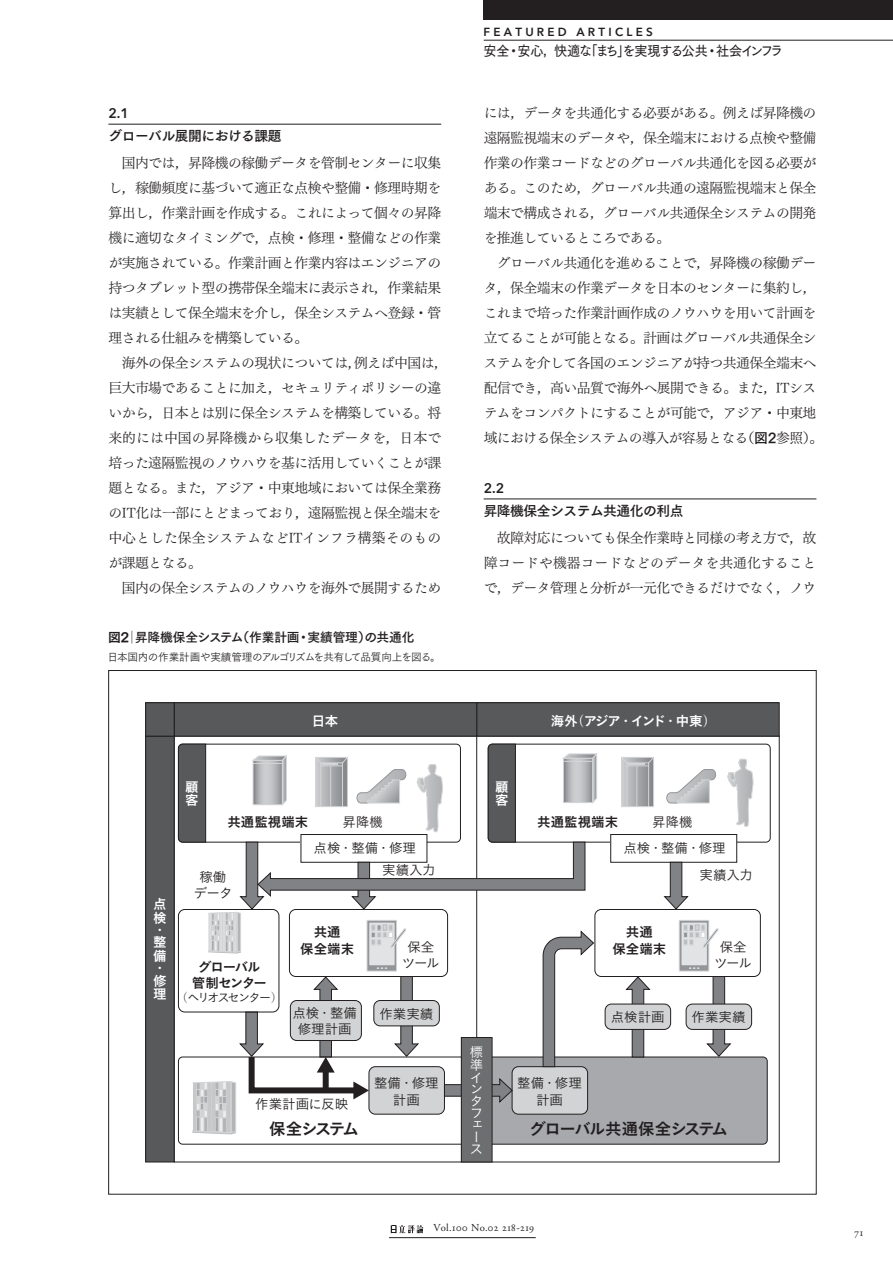
<style>
.page{position:relative;width:893px;height:1263px;background:#fff}
.page>*{position:absolute;margin:0;border:0;box-sizing:border-box;transform-origin:0 0}
.t1{font:16.5px "Koburina Go Std N W6 90 pv RKSJ H";letter-spacing:-.095em;color:#231f20}
.t2{font:13.8px/25px "Tsuku Min Pro R 90 pv RKSJ H";letter-spacing:-.04em;color:#231f20;text-align:justify}
.t3{font:13.8px "Tsuku Go Pro B 90 pv RKSJ H";letter-spacing:-.04em;color:#231f20}
.t4{font:13.8px "Tsuku Go Pro D 90 pv RKSJ H";letter-spacing:-.09em;color:#231f20;scale:.95 1}
.t5{font:600 13.8px "Avenir Next LT Pro";color:#231f20}
.t6{font:13.5px/16.2px "Koburina Go Std N W3 90 pv RKSJ H";color:#231f20;text-align:center}
.t7{font:13.5px/16.2px "Koburina Go Std N W6 90 pv RKSJ H";color:#231f20;text-align:center}
.t8{font:13.5px "Koburina Go Std N W6 90 pv RKSJ H";letter-spacing:-.12em;color:#fff}
.t9{font:13.5px/16.2px "Koburina Go Std N W6 90 pv RKSJ H";letter-spacing:-.1em;color:#231f20;text-align:center}
.t10{font:13.5px/13.5px "Koburina Go Std N W6 90 pv RKSJ V";color:#fff}
.t11{font:13.5px/12px "Koburina Go Std N W3 90 pv RKSJ V";color:#fff;text-align:justify}
.t12{font:13.5px "Koburina Go Std N W6 90 pv RKSJ H";letter-spacing:-.07em;color:#fff}
.t13{font:13.5px "Ryumin Pro Medium 90 pv RKSJ H";color:#fff}
.t14{font:12.75px "Tsuku Go Pro B 90 pv RKSJ H";letter-spacing:-.015em;color:#231f20;scale:.5 1}
.t15{font:12px "Koburina Go Std N W3 90 pv RKSJ H";letter-spacing:-.155em;color:#231f20}
.t16{font:600 11.7px "Avenir Next LT Pro";letter-spacing:.28em;color:#231f20}
.t17{font:10.65px "Tsuku Go Pro R 90 pv RKSJ H";letter-spacing:-.05em;color:#231f20}
.t18{font:10.65px "Adobe Garamond Pro";letter-spacing:.04em;color:#231f20}
.s1{font-family:"Tsuku Go Pro E 90 pv RKSJ H"}
.s2{font-family:"Tsuku Go Pro B 90 pv RKSJ H"}
.s3{font-family:"Ryumin Pro Medium 90 pv RKSJ H"}
.s4{font-family:"Ryumin Pro Light 90 pv RKSJ H"}
</style>
<div class="page">
<hr style="left:389px;top:1237px;width:147px;height:1px;background:#231f20">
<div style="left:484px;top:0;width:409px;height:19px;background:#231f20"></div>
<hr style="left:484px;top:40px;width:409px;height:1px;background:#231f20">
<svg style="left:391px;top:1225px;width:32px;height:8px"></svg>
<hr style="left:108px;top:124px;width:333px;height:1px;background:#231f20">
<hr style="left:484px;top:499px;width:332px;height:1px;background:#231f20">
<svg style="left:173px;top:736px;width:607px;height:427px"></svg>
<hr style="left:476px;top:736px;width:1px;height:426px;background:#231f20">
<div style="left:477px;top:703px;width:302px;height:33px;background:#58595b"></div>
<div style="left:476px;top:702px;width:304px;height:34px;border:1px solid #231f20"></div>
<div style="left:174px;top:703px;width:303px;height:33px;background:#58595b"></div>
<div style="left:146px;top:736px;width:28px;height:426px;background:#58595b"></div>
<div style="left:145px;top:736px;width:30px;height:426px;border:1px solid #231f20"></div>
<svg style="left:145px;top:702px;width:303px;height:311px"></svg>
<svg style="left:598px;top:743px;width:173px;height:120px"></svg>
<div style="left:611px;top:834px;width:126px;height:28px;background:#fff"></div>
<div style="left:610px;top:834px;width:127px;height:29px;border:1px solid #231f20"></div>
<svg style="left:706px;top:977px;width:26px;height:80px"></svg>
<svg style="left:625px;top:977px;width:26px;height:81px"></svg>
<div style="left:594px;top:909px;width:167px;height:68px;border:1px solid #231f20;border-radius:6px"></div>
<div style="left:686px;top:1004px;width:66px;height:25px;background:#d1d3d4;border-radius:6px"></div>
<div style="left:686px;top:1004px;width:66px;height:26px;border:1px solid #231f20;border-radius:6px"></div>
<div style="left:605px;top:1004px;width:66px;height:25px;background:#d1d3d4;border-radius:6px"></div>
<div style="left:605px;top:1004px;width:66px;height:26px;border:1px solid #231f20;border-radius:6px"></div>
<svg style="left:663px;top:861px;width:26px;height:49px"></svg>
<div style="left:461px;top:1037px;width:31px;height:125px;background:#6d6e70"></div>
<div style="left:461px;top:1037px;width:31px;height:125px;border:1px solid #231f20"></div>
<svg style="left:727px;top:753px;width:27px;height:75px"></svg>
<svg style="left:666px;top:769px;width:50px;height:35px"></svg>
<svg style="left:621px;top:756px;width:34px;height:51px;background:#b3b5b7"></svg>
<hr style="left:636px;top:766px;width:1px;height:41px;background:#d4d5d7">
<svg style="left:178px;top:743px;width:420px;height:391px"></svg>
<svg style="left:681px;top:965px;width:26px;height:4px"></svg>
<div style="left:679px;top:920px;width:30px;height:51px;border:1px solid #d5d7d8"></div>
<div style="left:681px;top:922px;width:26px;height:43px;background:#e2e3e4"></div>
<svg style="left:689px;top:967px;width:10px;height:2px"></svg>
<svg style="left:683px;top:925px;width:36px;height:23px"></svg>
<p class="t16" style="left:483px;top:25px;width:171px">FEATURED ARTICLES</p>
<p class="t5" style="left:108px;top:105px;width:22px">2.1</p>
<p class="t3" style="left:108px;top:130px;width:175px">グローバル展開における課題</p>
<p class="t2" style="left:108px;top:153px;width:334px;text-indent:13px">国内では，昇降機の稼働データを管制センターに収集し，稼働頻度に基づいて適正な点検や整備・修理時期を算出し，作業計画を作成する。これによって個々の昇降機に適切なタイミングで，点検・修理・整備などの作業が実施されている。作業計画と作業内容はエンジニアの持つタブレット型の携帯保全端末に表示され，作業結果は実績として保全端末を介し，保全システムへ登録・管理される仕組みを構築している。</p>
<p class="t2" style="left:108px;top:352px;width:341px;text-align:left;text-indent:13px">海外の保全システムの現状については，例えば中国は，巨大市場であることに加え，セキュリティポリシーの違いから，日本とは別に保全システムを構築している。将来的には中国の昇降機から収集したデータを，日本で培った遠隔監視のノウハウを基に活用していくことが課題となる。また，アジア・中東地域においては保全業務のIT化は一部にとどまっており，遠隔監視と保全端末を中心とした保全システムなどITインフラ構築そのものが課題となる。</p>
<p class="t2" style="left:122px;top:577px;width:321px">国内の保全システムのノウハウを海外で展開するため</p>
<p class="t14" style="left:108px;top:633px;width:614px"><span class="s1">図2</span>｜昇降機保全システム（作業計画・実績管理）の共通化</p>
<p class="t17" style="left:107px;top:652px;width:335px">日本国内の作業計画や実績管理のアルゴリズムを共有して品質向上を図る。</p>
<p class="t4" style="left:484px;top:46px;width:317px">安全・安心，快適な「まち」を実現する公共・社会インフラ</p>
<p class="t2" style="left:484px;top:103px;width:334px">には，データを共通化する必要がある。例えば昇降機の遠隔監視端末のデータや，保全端末における点検や整備作業の作業コードなどのグローバル共通化を図る必要がある。このため，グローバル共通の遠隔監視端末と保全端末で構成される，グローバル共通保全システムの開発を推進しているところである。</p>
<p class="t2" style="left:484px;top:252px;width:341px;text-align:center">グローバル共通化を進めることで，昇降機の稼働デー<br>タ，保全端末の作業データを日本のセンターに集約し，これまで培った作業計画作成のノウハウを用いて計画を立てることが可能となる。計画はグローバル共通保全システムを介して各国のエンジニアが持つ共通保全端末へ配信でき，高い品質で海外へ展開できる。また，ITシステムをコンパクトにすることが可能で，アジア・中東地域における保全システムの導入が容易となる（<span class="s2">図2</span>参照）。</p>
<p class="t5" style="left:484px;top:480px;width:22px">2.2</p>
<p class="t3" style="left:484px;top:505px;width:201px">昇降機保全システム共通化の利点</p>
<p class="t2" style="left:484px;top:527px;width:334px;text-indent:13px">故障対応についても保全作業時と同様の考え方で，故障コードや機器コードなどのデータを共通化することで，データ管理と分析が一元化できるだけでなく，ノウ</p>
<p class="t12" style="left:312px;top:715px;width:28px">日本</p>
<p class="t8" style="left:551px;top:715px;width:167px">海外<span class="s3">（</span>アジア<span class="s3">・</span>インド<span class="s3">・</span>中東<span class="s3">）</span></p>
<p class="t10" style="left:153px;top:899px;width:15px">点検</p>
<p class="t13" style="left:153px;top:925px;width:9px">・</p>
<p class="t10" style="left:153px;top:937px;width:14px">整備</p>
<p class="t13" style="left:153px;top:963px;width:9px">・</p>
<p class="t10" style="left:153px;top:976px;width:15px">修理</p>
<p class="t10" style="left:185px;top:781px;width:14px">顧客</p>
<p class="t7" style="left:227px;top:815px;width:82px">共通監視端末</p>
<p class="t6" style="left:342px;top:815px;width:42px">昇降機</p>
<p class="t6" style="left:314px;top:841px;width:104px">点検<span class="s4">・</span>整備<span class="s4">・</span>修理</p>
<p class="t10" style="left:495px;top:781px;width:14px">顧客</p>
<p class="t6" style="left:623px;top:810px;width:104px;line-height:26.2px">昇降機<br>点検<span class="s4">・</span>整備<span class="s4">・</span>修理</p>
<p class="t7" style="left:537px;top:815px;width:82px">共通監視端末</p>
<p class="t6" style="left:194px;top:871px;width:40px">稼働データ</p>
<p class="t9" style="left:192px;top:960px;width:77px">グローバル管制センター</p>
<p class="t15" style="left:176px;top:993px;width:108px"><span class="s4">（</span>ヘリオスセンター<span class="s4">）</span></p>
<p class="t7" style="left:300px;top:926px;width:55px">共通<br>保全端末</p>
<p class="t6" style="left:292px;top:1006px;width:66px">点検<span class="s4">・</span>整備修理計画</p>
<p class="t6" style="left:382px;top:864px;width:55px">実績入力</p>
<p class="t6" style="left:699px;top:869px;width:55px">実績入力</p>
<p class="t6" style="left:402px;top:941px;width:39px">保全ツール</p>
<p class="t6" style="left:379px;top:1007px;width:56px">作業実績</p>
<p class="t7" style="left:612px;top:926px;width:55px">共通<br>保全端末</p>
<p class="t6" style="left:714px;top:941px;width:39px">保全ツール</p>
<p class="t6" style="left:611px;top:1011px;width:55px">点検計画</p>
<p class="t6" style="left:692px;top:1010px;width:55px">作業実績</p>
<p class="t11" style="left:470px;top:1047px;width:14px;line-height:13.2px">標準イ</p>
<p class="t11" style="left:470px;top:1085px;width:14px;text-align:left">ンタフェース</p>
<p class="t6" style="left:374px;top:1077px;width:66px">整備<span class="s4">・</span>修理計画</p>
<p class="t6" style="left:517px;top:1077px;width:66px">整備<span class="s4">・</span>修理計画</p>
<p class="t6" style="left:255px;top:1097px;width:94px">作業計画に反映</p>
<p class="t1" style="left:269px;top:1123px;width:91px">保全システム</p>
<p class="t1" style="left:529px;top:1123px;width:200px">グローバル共通保全システム</p>
<p class="t18" style="left:434px;top:1221px;width:102px">Vol.100 No.02 218-219</p>
<p class="t18" style="left:854px;top:1226px;width:11px">71</p>
</div>
